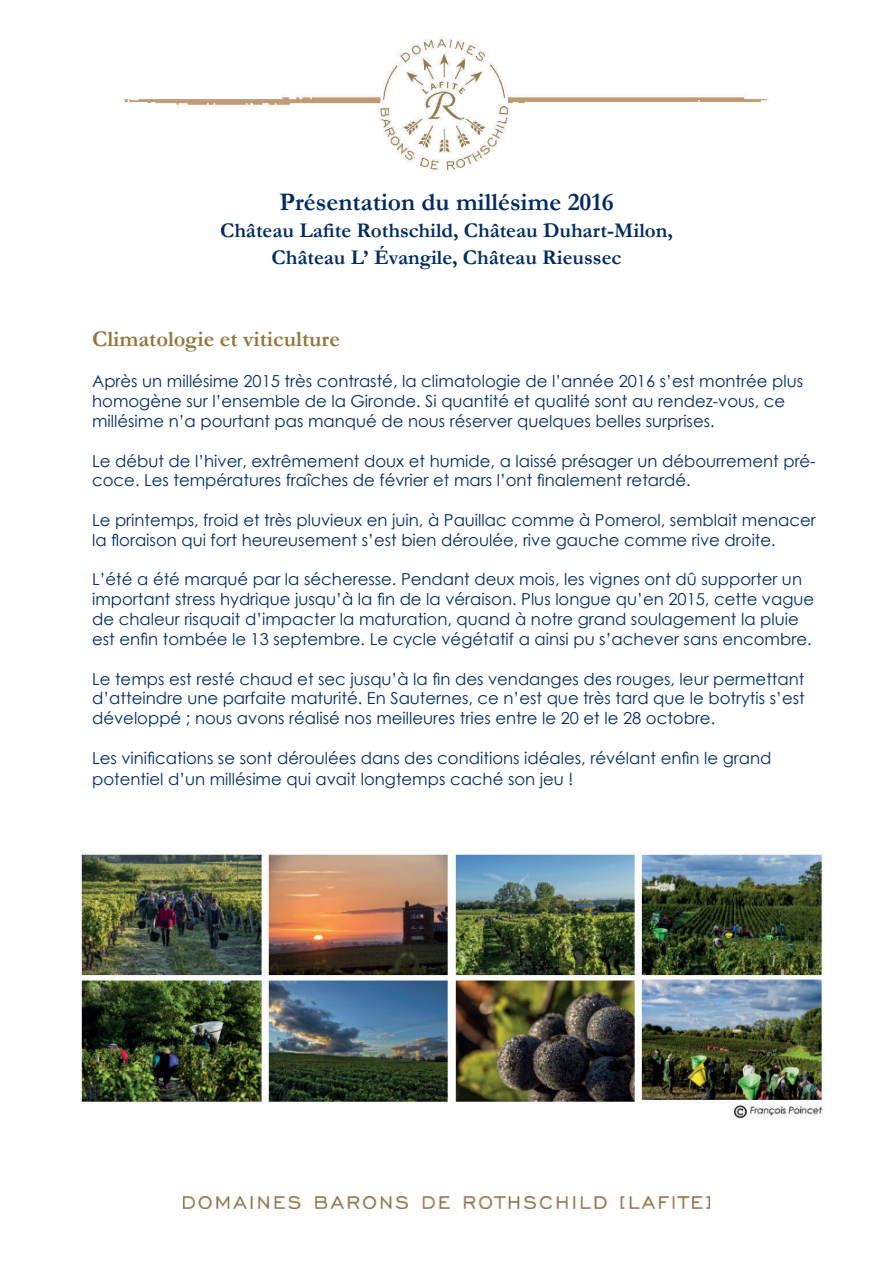
<style>
.page{position:relative;width:893px;height:1263px;background:#fff}
.page>*{position:absolute;margin:0;border:0;box-sizing:border-box;transform-origin:0 0}
.t1{font:700 25.5px "Garamond";color:#002c62}
.t2{font:700 22.5px "Garamond";color:#92763b}
.t3{font:700 21px/27px "Garamond";color:#002c62;text-align:center}
.t4{font:16.5px/19.8px "Century Gothic";color:#002c62}
</style>
<div class="page">
<img style="left:184px;top:1196px;width:525px;height:13px">
<img style="left:124px;top:39px;width:644px;height:133px">
<img style="left:80px;top:850px;width:744px;height:268px">
<h1 class="t1" style="left:279px;top:194px;width:336px">Présentation du millésime 2016</h1>
<p class="t3" style="left:220px;top:217px;width:454px">Château Lafite Rothschild, Château Duhart-Milon,<br>Château L’ Évangile, Château Rieussec</p>
<h2 class="t2" style="left:92px;top:324px;width:249px">Climatologie et viticulture</h2>
<p class="t4" style="left:92px;top:373px;width:713px">Après un millésime 2015 très contrasté, la climatologie de l’année 2016 s’est montrée plus homogène sur l’ensemble de la Gironde. Si quantité et qualité sont au rendez-vous, ce millésime n’a pourtant pas manqué de nous réserver quelques belles surprises.</p>
<p class="t4" style="left:92px;top:452px;width:725px">Le début de l’hiver, extrêmement doux et humide, a laissé présager un débourrement pré&shy;coce. Les températures fraîches de février et mars l’ont finalement retardé.</p>
<p class="t4" style="left:92px;top:511px;width:725px">Le printemps, froid et très pluvieux en juin, à Pauillac comme à Pomerol, semblait menacer la floraison qui fort heureusement s’est bien déroulée, rive gauche comme rive droite.</p>
<p class="t4" style="left:92px;top:571px;width:724px">L’été a été marqué par la sécheresse. Pendant deux mois, les vignes ont dû supporter un important stress hydrique jusqu’à la fin de la véraison. Plus longue qu’en 2015, cette vague de chaleur risquait d’impacter la maturation, quand à notre grand soulagement la pluie est enfin tombée le 13 septembre. Le cycle végétatif a ainsi pu s’achever sans encombre.</p>
<p class="t4" style="left:92px;top:668px;width:714px;text-align:justify">Le temps est resté chaud et sec jusqu’à la fin des vendanges des rouges, leur permettant d’atteindre une parfaite maturité. En Sauternes, ce n’est que très tard que le botrytis s’est développé ; nous avons réalisé nos meilleures tries entre le 20 et le 28 octobre.</p>
<p class="t4" style="left:92px;top:747px;width:681px;line-height:21.6px">Les vinifications se sont déroulées dans des conditions idéales, révélant enfin le grand potentiel d’un millésime qui avait longtemps caché son jeu !</p>
</div>
